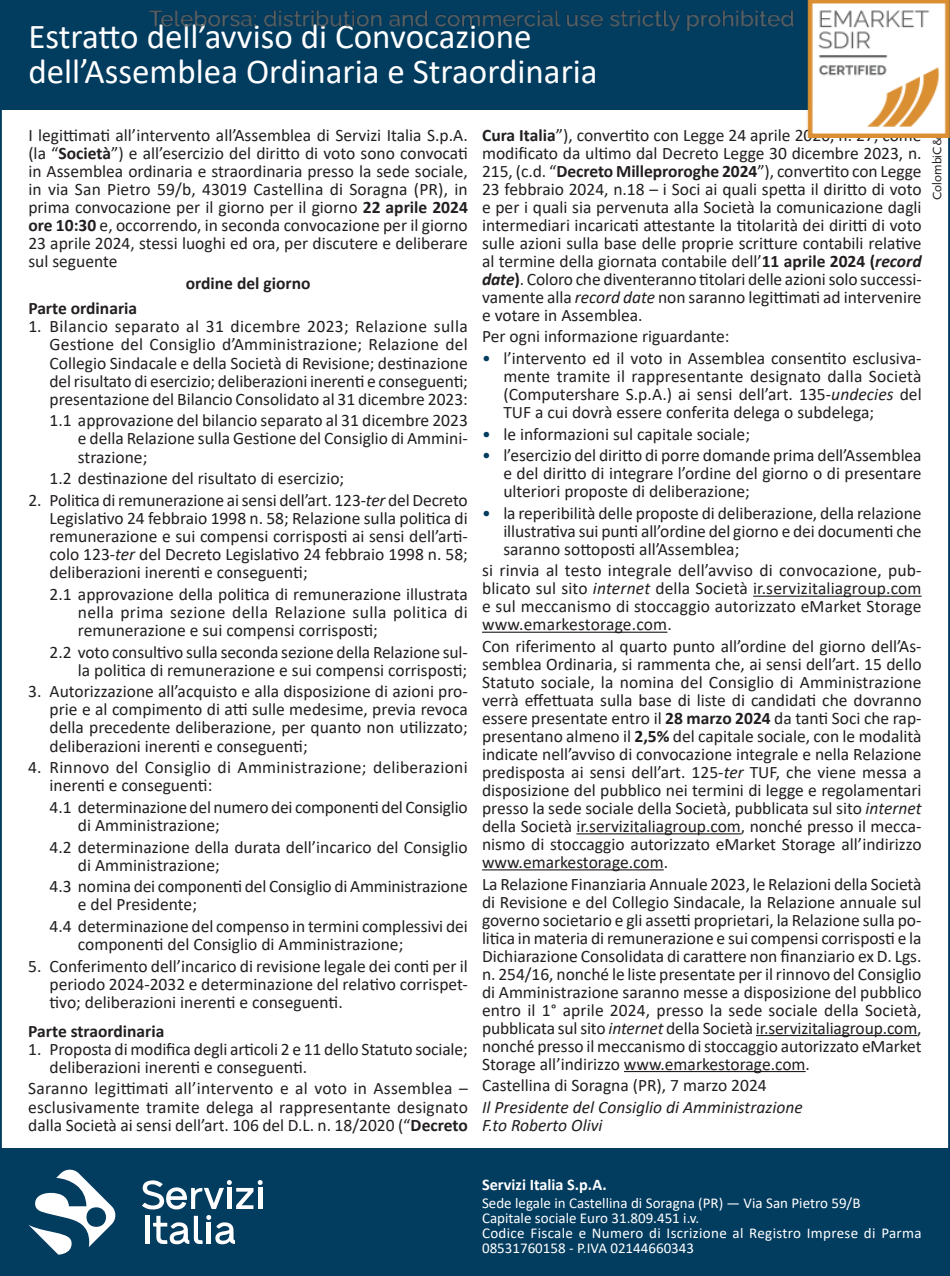
<style>
.page{position:relative;width:950px;height:1276px;background:#fff}
.page>*{position:absolute;margin:0;border:0;box-sizing:border-box;transform-origin:0 0}
.t1{font:35px/35px "Calibri";color:#fff}
.t2{font:17.5px/18px "Calibri";color:#231f20;text-align:justify}
.t3{font:italic 17.5px/18px "Calibri";color:#231f20}
.t4{font:700 17.5px "Calibri";color:#231f20}
.t5{font:700 16.25px "Calibri";color:#fff}
.t6{font:15px/15px "Calibri";color:#fff}
.t7{font:12.5px "Syntax";color:#231f20}
.s1{font-weight:700}
.s2{font-style:italic}
.s3{font-weight:700;font-style:italic}
.s4{color:#023c5f}
</style>
<div class="page">
<div style="left:0;top:1148px;width:950px;height:128px;background:#023c5f"></div>
<div style="left:0;top:0;width:950px;height:109px;background:#023c5f"></div>
<svg style="left:142px;top:1180px;width:121px;height:64px"></svg>
<svg style="left:28px;top:1169px;width:88px;height:85px"></svg>
<hr style="left:753px;top:595px;width:168px;height:2px;background:#231f20">
<hr style="left:482px;top:631px;width:185px;height:2px;background:#231f20">
<hr style="left:576px;top:833px;width:165px;height:1px;background:#231f20">
<hr style="left:482px;top:869px;width:181px;height:1px;background:#231f20">
<hr style="left:756px;top:1035px;width:161px;height:1px;background:#231f20">
<hr style="left:624px;top:1071px;width:181px;height:1px;background:#231f20">
<img style="left:150px;top:0;width:800px;height:137px">
<h1 class="t1" style="left:28px;top:18px;width:571px">Estratto dell’avviso di Convocazione dell’Assemblea Ordinaria e Straordinaria</h1>
<p class="t2" style="left:28px;top:125px;width:441px">I legittimati all’intervento all’Assemblea di Servizi Italia S.p.A. (la “<span class="s1">Società</span>”) e all’esercizio del diritto di voto sono convocati in Assemblea ordinaria e straordinaria presso la sede sociale, in via San Pietro 59/b, 43019 Castellina di Soragna (PR), in prima convocazione per il giorno per il giorno <span class="s1">22 aprile 2024 ore 10:30</span> e, occorrendo, in seconda convocazione per il giorno 23 aprile 2024, stessi luoghi ed ora, per discutere e deliberare sul seguente</p>
<p class="t4" style="left:186px;top:271px;width:126px">ordine del giorno</p>
<p class="t4" style="left:28px;top:296px;width:110px">Parte ordinaria</p>
<p class="t2" style="left:50px;top:317px;width:420px;text-indent:-21px">1. Bilancio separato al 31 dicembre 2023; Relazione sulla Gestione del Consiglio d’Amministrazione; Relazione del Collegio Sindacale e della Società di Revisione; destinazione del risultato di esercizio; deliberazioni inerenti e conseguenti; presentazione del Bilancio Consolidato al 31 dicembre 2023:</p>
<p class="t2" style="left:78px;top:411px;width:391px;text-indent:-28px">1.1 approvazione del bilancio separato al 31 dicembre 2023 e della Relazione sulla Gestione del Consiglio di Ammini&shy;strazione;</p>
<p class="t2" style="left:50px;top:469px;width:296px">1.2 destinazione del risultato di esercizio;</p>
<p class="t2" style="left:50px;top:490px;width:420px;text-indent:-21px">2. Politica di remunerazione ai sensi dell’art. 123-<span class="s2">ter</span> del Decreto Legislativo 24 febbraio 1998 n. 58; Relazione sulla politica di remunerazione e sui compensi corrisposti ai sensi dell’arti&shy;colo 123-<span class="s2">ter</span> del Decreto Legislativo 24 febbraio 1998 n. 58; deliberazioni inerenti e conseguenti;</p>
<p class="t2" style="left:78px;top:584px;width:391px;text-indent:-28px">2.1 approvazione della politica di remunerazione illustrata nella prima sezione della Relazione sulla politica di remunerazione e sui compensi corrisposti;</p>
<p class="t2" style="left:50px;top:642px;width:420px;text-align:right">2.2 voto consultivo sulla seconda sezione della Relazione sul&shy;la politica di remunerazione e sui compensi corrisposti;</p>
<p class="t2" style="left:50px;top:682px;width:420px;text-indent:-21px">3. Autorizzazione all’acquisto e alla disposizione di azioni pro&shy;prie e al compimento di atti sulle medesime, previa revoca della precedente deliberazione, per quanto non utilizzato; deliberazioni inerenti e conseguenti;</p>
<p class="t2" style="left:50px;top:758px;width:419px;text-indent:-21px">4. Rinnovo del Consiglio di Amministrazione; deliberazioni inerenti e conseguenti:</p>
<p class="t2" style="left:78px;top:797px;width:391px;text-indent:-28px">4.1 determinazione del numero dei componenti del Consiglio di Amministrazione;</p>
<p class="t2" style="left:78px;top:837px;width:391px;text-indent:-28px">4.2 determinazione della durata dell’incarico del Consiglio di Amministrazione;</p>
<p class="t2" style="left:78px;top:877px;width:391px;text-indent:-28px">4.3 nomina dei componenti del Consiglio di Amministrazione e del Presidente;</p>
<p class="t2" style="left:78px;top:917px;width:391px;text-indent:-28px">4.4 determinazione del compenso in termini complessivi dei componenti del Consiglio di Amministrazione;</p>
<p class="t2" style="left:50px;top:956px;width:420px;text-indent:-21px">5. Conferimento dell’incarico di revisione legale dei conti per il periodo 2024-2032 e determinazione del relativo corrispet&shy;tivo; deliberazioni inerenti e conseguenti.</p>
<p class="t4" style="left:28px;top:1018px;width:138px">Parte straordinaria</p>
<p class="t2" style="left:50px;top:1039px;width:420px;text-indent:-21px">1. Proposta di modifica degli articoli 2 e 11 dello Statuto sociale; deliberazioni inerenti e conseguenti.</p>
<p class="t2" style="left:28px;top:1079px;width:441px">Saranno legittimati all’intervento e al voto in Assemblea – esclusivamente tramite delega al rappresentante designato dalla Società ai sensi dell’art. 106 del D.L. n. 18/2020 (“<span class="s1">Decreto</span></p>
<p class="t2" style="left:482px;top:125px;width:441px"><span class="s1">Cura Italia</span>”), convertito con Legge 24 aprile 2020, n. 27, come modificato da ultimo dal Decreto Legge 30 dicembre 2023, n.<br>215, (c.d. “<span class="s1">Decreto Milleproroghe 2024</span>”), convertito con Legge 23 febbraio 2024, n.18 – i Soci ai quali spetta il diritto di voto e per i quali sia pervenuta alla Società la comunicazione dagli intermediari incaricati attestante la titolarità dei diritti di voto sulle azioni sulla base delle proprie scritture contabili relative al termine della giornata contabile dell’<span class="s1">11 aprile 2024 (</span><span class="s3">record date</span><span class="s1">)</span>. Coloro che diventeranno titolari delle azioni solo successi&shy;vamente alla <span class="s2">record date</span> non saranno legittimati ad intervenire e votare in Assemblea.</p>
<p class="t2" style="left:482px;top:327px;width:249px">Per ogni informazione riguardante:</p>
<p class="t2" style="left:503px;top:349px;width:420px;text-indent:-21px"><span class="s4">•</span> l’intervento ed il voto in Assemblea consentito esclusiva&shy;mente tramite il rappresentante designato dalla Società (Computershare S.p.A.) ai sensi dell’art. 135-<span class="s2">undecies</span> del TUF a cui dovrà essere conferita delega o subdelega;</p>
<p class="t2" style="left:482px;top:424px;width:269px"><span class="s4">•</span> le informazioni sul capitale sociale;</p>
<p class="t2" style="left:503px;top:446px;width:420px;text-indent:-21px"><span class="s4">•</span> l’esercizio del diritto di porre domande prima dell’Assemblea e del diritto di integrare l’ordine del giorno o di presentare ulteriori proposte di deliberazione;</p>
<p class="t2" style="left:503px;top:503px;width:420px;text-indent:-21px"><span class="s4">•</span> la reperibilità delle proposte di deliberazione, della relazione illustrativa sui punti all’ordine del giorno e dei documenti che saranno sottoposti all’Assemblea;</p>
<p class="t2" style="left:482px;top:561px;width:441px">si rinvia al testo integrale dell’avviso di convocazione, pub&shy;blicato sul sito <span class="s2">internet</span> della Società ir.servizitaliagroup.com e sul meccanismo di stoccaggio autorizzato eMarket Storage www.emarkestorage.com.</p>
<p class="t2" style="left:482px;top:636px;width:441px">Con riferimento al quarto punto all’ordine del giorno dell’As&shy;semblea Ordinaria, si rammenta che, ai sensi dell’art. 15 dello Statuto sociale, la nomina del Consiglio di Amministrazione verrà effettuata sulla base di liste di candidati che dovranno essere presentate entro il <span class="s1">28 marzo 2024</span> da tanti Soci che rap&shy;presentano almeno il <span class="s1">2,5%</span> del capitale sociale, con le modalità indicate nell’avviso di convocazione integrale e nella Relazione predisposta ai sensi dell’art. 125-<span class="s2">ter</span> TUF, che viene messa a disposizione del pubblico nei termini di legge e regolamentari presso la sede sociale della Società, pubblicata sul sito <span class="s2">internet </span>della Società ir.servizitaliagroup.com, nonché presso il mecca&shy;nismo di stoccaggio autorizzato eMarket Storage all’indirizzo www.emarkestorage.com.</p>
<p class="t2" style="left:482px;top:874px;width:441px">La Relazione Finanziaria Annuale 2023, le Relazioni della Società di Revisione e del Collegio Sindacale, la Relazione annuale sul governo societario e gli assetti proprietari, la Relazione sulla po&shy;litica in materia di remunerazione e sui compensi corrisposti e la Dichiarazione Consolidata di carattere non finanziario ex D. Lgs. n. 254/16, nonché le liste presentate per il rinnovo del Consiglio di Amministrazione saranno messe a disposizione del pubblico entro il 1° aprile 2024, presso la sede sociale della Società, pubblicata sul sito <span class="s2">internet</span> della Società ir.servizitaliagroup.com, nonché presso il meccanismo di stoccaggio autorizzato eMarket Storage all’indirizzo www.emarkestorage.com.</p>
<p class="t2" style="left:482px;top:1076px;width:286px">Castellina di Soragna (PR), 7 marzo 2024</p>
<p class="t3" style="left:482px;top:1097px;width:322px">Il Presidente del Consiglio di Amministrazione<br>F.to Roberto Olivi</p>
<p class="t7" style="left:930px;top:200px;width:70px;rotate:-90deg">ColombiC&amp;E</p>
<p class="t5" style="left:482px;top:1172px;width:126px">Servizi Italia S.p.A.</p>
<p class="t6" style="left:482px;top:1195px;width:441px">Sede legale in Castellina di Soragna (PR) — Via San Pietro 59/B<br>Capitale sociale Euro 31.809.451 i.v.<br>Codice Fiscale e Numero di Iscrizione al Registro Imprese di Parma 08531760158 - P.IVA 02144660343</p>
</div>
